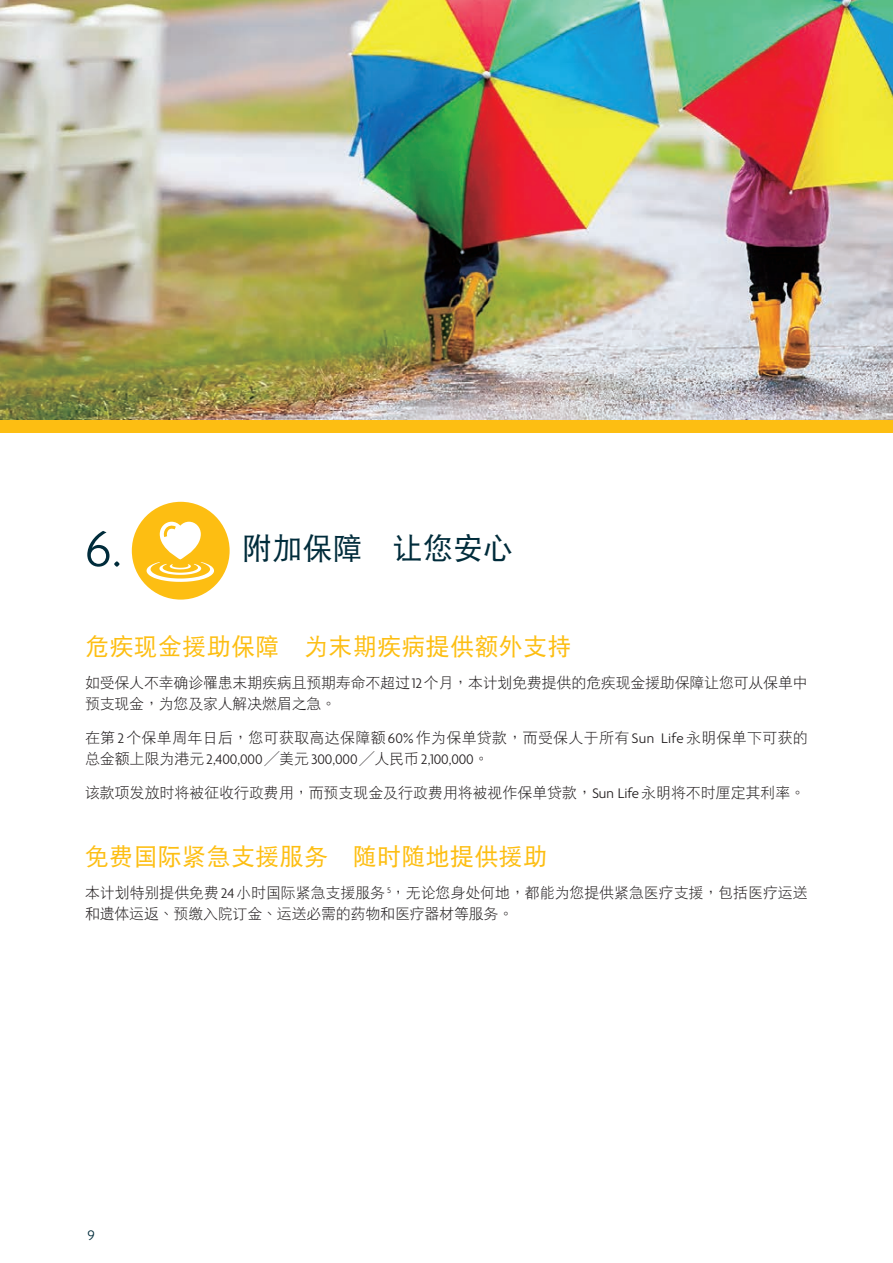
<style>
.page{position:relative;width:893px;height:1263px;background:#fff}
.page>*{position:absolute;margin:0;border:0;box-sizing:border-box;transform-origin:0 0}
.t1{font:300 54px "Agenda";color:#002c3b}
._01_Heading_1{font:30px "DF Hei GB5 HK W5";letter-spacing:.005em;color:#002c3b}
._01_Heading_1-2{font:24px "DF Hei GB5 HK W5";letter-spacing:.015em;color:#fdbe12}
._00_Body_text{font:15px/21px "DF Hei GB5 HK W3";letter-spacing:-.01em;color:#231f20}
._00_Body_text-2{font:15px/21px "DF Hei GB5 HK W3";letter-spacing:.02em;color:#231f20}
.t2{font:300 15px "Agenda";color:#002c3b}
.s1{font-family:"Agenda";font-weight:300}
</style>
<div class="page">
<img style="left:0;top:0;width:893px;height:421px">
<div style="left:0;top:421px;width:893px;height:12px;background:#fdbe12"></div>
<div style="left:132px;top:502px;width:98px;height:98px;background:#fdbe12;border-radius:50%"></div>
<svg style="left:146px;top:522px;width:68px;height:60px"></svg>
<p class="t1" style="left:85px;top:520px;width:38px">6.</p>
<p class="_01_Heading_1" style="left:242px;top:532px;width:272px">附加保障 讓您安心</p>
<p class="_01_Heading_1-2" style="left:85px;top:633px;width:488px">危疾現金援助保障 為末期疾病提供額外支持</p>
<p class="_00_Body_text" style="left:85px;top:672px;width:724px">如受保人不幸確診罹患末期疾病且預期壽命不超過<span class="s1">12</span>個月，本計劃免費提供的危疾現金援助保障讓您可從保單中預支現金，為您及家人解決燃眉之急。</p>
<p class="_00_Body_text-2" style="left:85px;top:727px;width:724px">在第<span class="s1">2</span>個保單週年日後，您可獲取高達保障額<span class="s1">60%</span>作為保單貸款，而受保人於所有<span class="s1">Sun Life</span>永明保單下可獲的總金額上限為港元<span class="s1">2,400,000</span>╱美元<span class="s1">300,000</span>╱人民幣<span class="s1">2,100,000</span>。</p>
<p class="_00_Body_text" style="left:85px;top:782px;width:722px">該款項發放時將被徵收行政費用，而預支現金及行政費用將被視作保單貸款，<span class="s1">Sun Life</span>永明將不時釐定其利率。</p>
<p class="_01_Heading_1-2" style="left:85px;top:843px;width:463px">免費國際緊急支援服務 隨時隨地提供援助</p>
<p class="_00_Body_text" style="left:85px;top:882px;width:724px">本計劃特別提供免費<span class="s1">24</span>小時國際緊急支援服務 <sup>5</sup>，無論您身處何地，都能為您提供緊急醫療支援，包括醫療運送和遺體運返、預繳入院訂金、運送必需的藥物和醫療器材等服務。</p>
<p class="t2" style="left:87px;top:1227px;width:9px">9</p>
</div>
